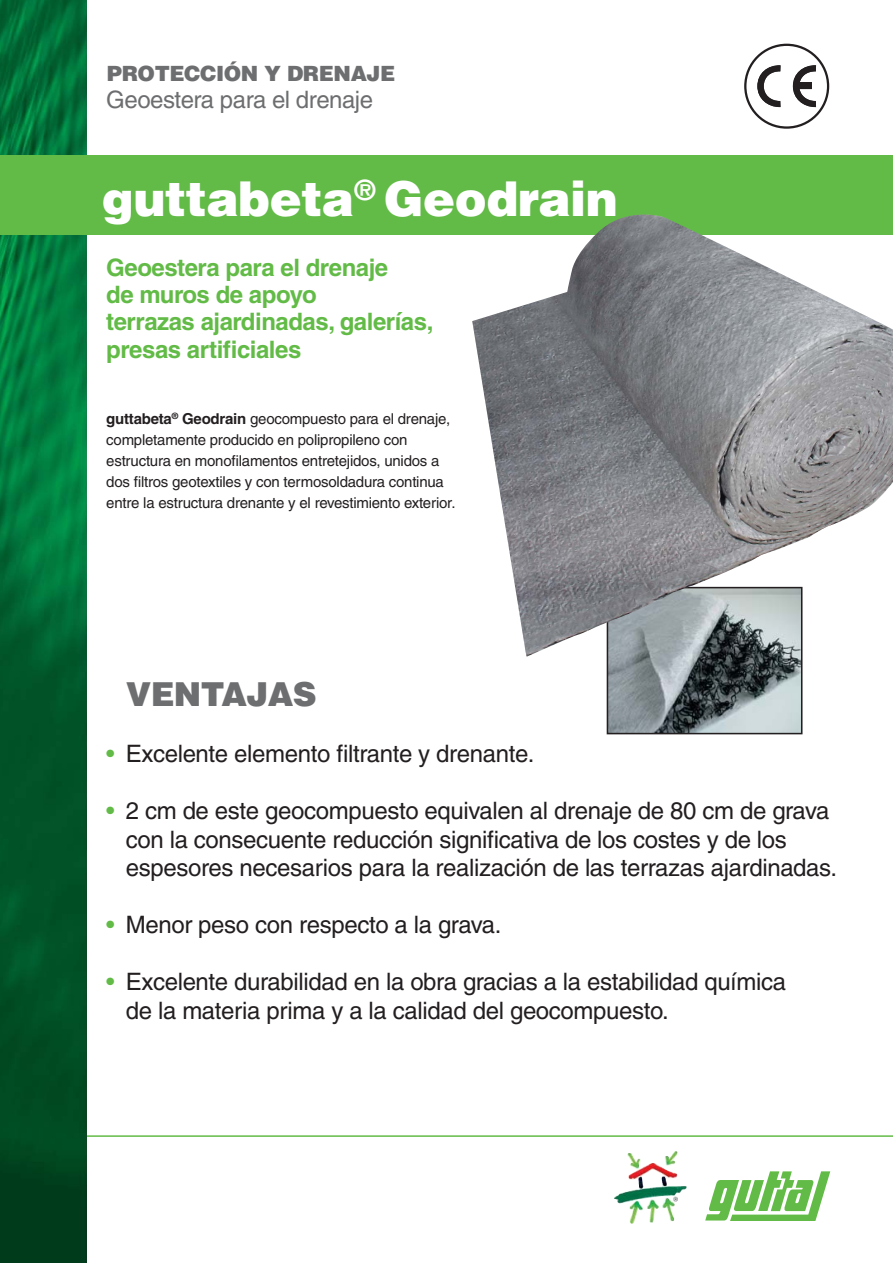
<style>
.page{position:relative;width:893px;height:1263px;background:#fff}
.page>*{position:absolute;margin:0;border:0;box-sizing:border-box;transform-origin:0 0}
.t1{font:900 48px "Helvetica";letter-spacing:-.01em;color:#fff}
.t2{font:900 33px "Helvetica";letter-spacing:-.02em;color:#6d6e70}
.t3{font:24px/28.5px "Helvetica";letter-spacing:-.015em;color:#231f20}
.t4{font:700 24px/27.5px "Helvetica";letter-spacing:-.02em;color:#62bb46}
.t5{font:24px "Helvetica";letter-spacing:-.02em;color:#6d6e70}
.t6{font:900 21px "Helvetica";letter-spacing:-.02em;color:#6d6e70}
.t7{font:15px/21px "Helvetica";letter-spacing:-.015em;color:#231f20}
.s1{font-weight:700}
.s2{color:#62bb46}
</style>
<div class="page">
<hr style="left:0;top:1135px;width:893px;height:2px;background:#62bb46">
<img style="left:0;top:0;width:86px;height:1263px">
<svg style="left:705px;top:1171px;width:125px;height:50px"></svg>
<img style="left:614px;top:1151px;width:73px;height:73px">
<div style="left:744px;top:44px;width:85px;height:85px;border:2px solid #231f20;border-radius:50%"></div>
<svg style="left:757px;top:65px;width:59px;height:42px"></svg>
<div style="left:796px;top:83px;width:16px;height:6px;background:#231f20"></div>
<img style="left:610px;top:657px;width:189px;height:74px">
<div style="left:607px;top:587px;width:195px;height:147px;border:2px solid #231f20"></div>
<div style="left:0;top:155px;width:893px;height:80px;background:#62bb46"></div>
<img style="left:472px;top:214px;width:421px;height:443px">
<p class="t6" style="left:107px;top:66px;width:290px">PROTECCIÓN Y DRENAJE</p>
<p class="t5" style="left:106px;top:91px;width:268px">Geoestera para el drenaje</p>
<h1 class="t1" style="left:102px;top:182px;width:517px">guttabeta<sup>®</sup> Geodrain</h1>
<p class="t4" style="left:106px;top:256px;width:329px">Geoestera para el drenaje<br>de muros de apoyo<br>terrazas ajardinadas, galerías, presas artificiales</p>
<p class="t7" style="left:106px;top:410px;width:351px"><span class="s1">guttabeta</span><sup>®</sup> <span class="s1">Geodrain</span> geocompuesto para el drenaje, completamente producido en polipropileno con estructura en monofilamentos entretejidos, unidos a dos filtros geotextiles y con termosoldadura continua entre la estructura drenante y el revestimiento exterior.</p>
<h2 class="t2" style="left:126px;top:682px;width:192px">VENTAJAS</h2>
<p class="t3" style="left:106px;top:742px;width:430px"><span class="s2">•</span> Excelente elemento filtrante y drenante.</p>
<p class="t3" style="left:126px;top:799px;width:713px;text-indent:-19px"><span class="s2">•</span> 2 cm de este geocompuesto equivalen al drenaje de 80 cm de grava con la consecuente reducción significativa de los costes y de los espesores necesarios para la realización de las terrazas ajardinadas.</p>
<p class="t3" style="left:106px;top:913px;width:397px"><span class="s2">•</span> Menor peso con respecto a la grava.</p>
<p class="t3" style="left:126px;top:970px;width:662px;text-indent:-19px"><span class="s2">•</span> Excelente durabilidad en la obra gracias a la estabilidad química de la materia prima y a la calidad del geocompuesto.</p>
</div>
